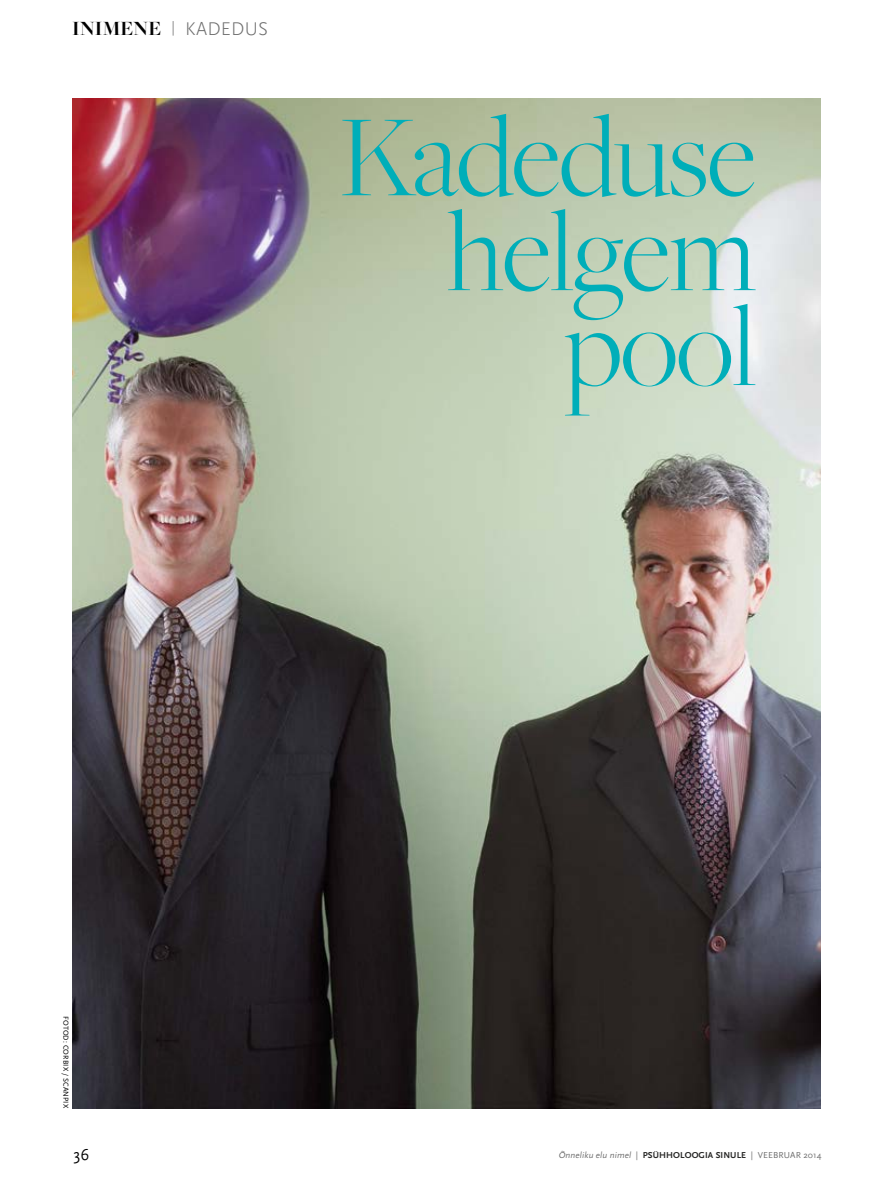
<style>
.page{position:relative;width:893px;height:1191px;background:#fff}
.page>*{position:absolute;margin:0;border:0;box-sizing:border-box;transform-origin:0 0}
.t1{font:300 120.6px/94.8px "Freight Big Pro";letter-spacing:-.01em;color:#00aeb9;text-align:right}
.t2{font:700 21px "Freight Big Pro";letter-spacing:.01em;color:#000}
.t3{font:16.5px "Scala Sans";color:#000}
.t4{font:700 9px "Scala Sans";letter-spacing:.01em;color:#272726}
.t5{font:7.5px "Scala Sans";letter-spacing:.01em;color:#000}
.s1{font-family:"Scala Sans";font-weight:300;font-size:15px;color:#6e6e6e}
.s2{font-family:"Scala Sans";font-weight:300;font-size:19.2px;color:#6e6e6e}
.s3{font-weight:400;font-style:italic;color:#6e6e6e}
.s4{font-weight:400;color:#6e6e6e}
</style>
<div class="page">
<img style="left:72px;top:99px;width:749px;height:1009px">
<h2 class="t2" style="left:72px;top:15px;width:197px">INIMENE <span class="s1">|</span> <span class="s2">KADEDUS</span></h2>
<h1 class="t1" style="left:339px;top:107px;width:418px">Kadeduse helgem pool</h1>
<p class="t5" style="left:70px;top:1015px;width:93px;rotate:90deg">FOTOD: CORBIX / SCANPIX</p>
<h3 class="t3" style="left:73px;top:1145px;width:18px">36</h3>
<p class="t4" style="left:558px;top:1150px;width:265px"><span class="s3">Õnneliku elu nimel</span> <span class="s4">|</span> PSÜHHOLOOGIA SINULE <span class="s4">| VEEBRUAR 2014</span></p>
</div>
